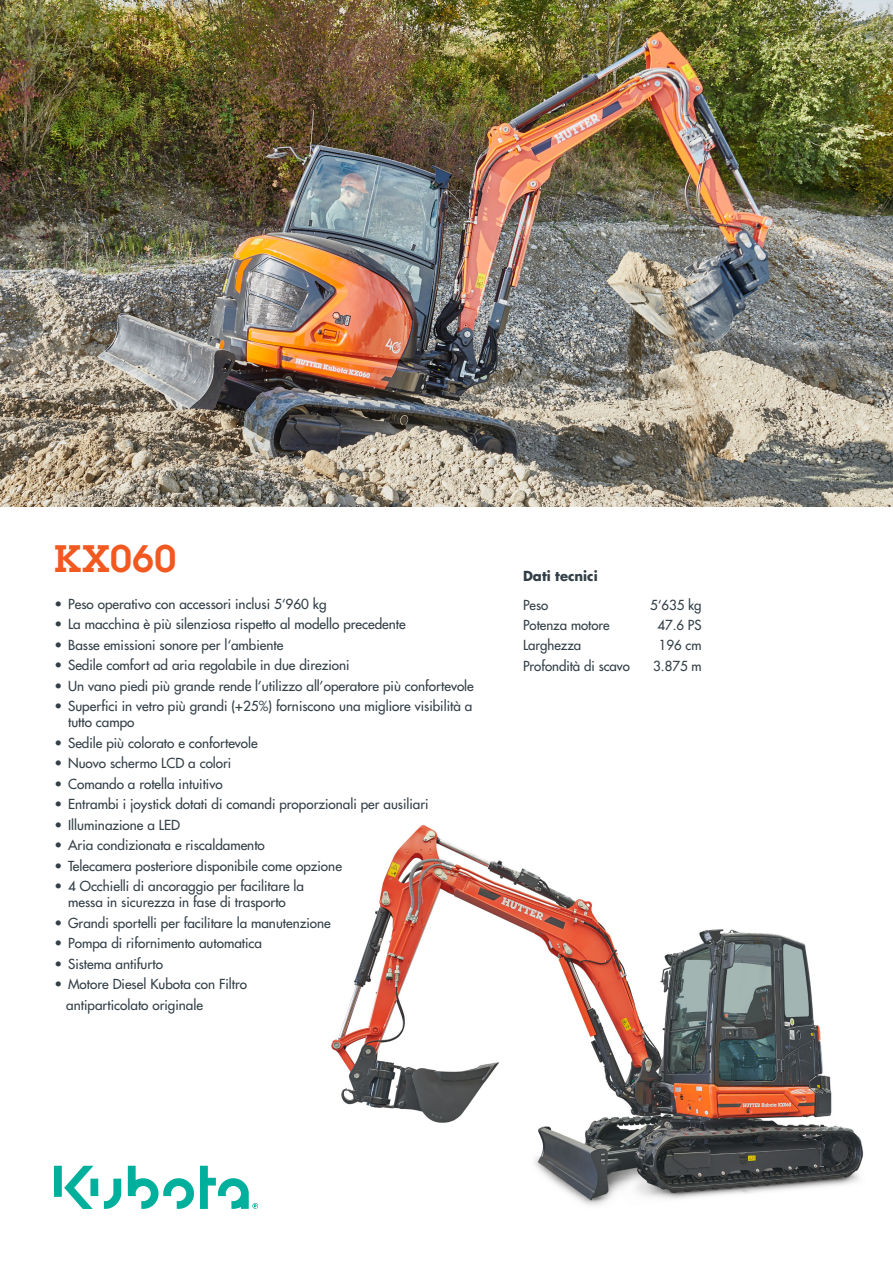
<style>
.page{position:relative;width:893px;height:1263px;background:#fff}
.page>*{position:absolute;margin:0;border:0;box-sizing:border-box;transform-origin:0 0}
.t1{font:600 37.5px "Lubalin Graph Std";letter-spacing:.01em;color:#f15921}
.t2{font:13.5px/16.2px "Futura";color:#333f47}
.t3{font:700 13.5px "Futura";color:#333f47}
</style>
<div class="page">
<img style="left:331px;top:824px;width:533px;height:382px">
<img style="left:1px;top:0;width:892px;height:506px">
<svg style="left:54px;top:1166px;width:204px;height:43px"></svg>
<h1 class="t1" style="left:55px;top:533px;width:123px">KX060</h1>
<p class="t2" style="left:55px;top:596px;width:274px">• Peso operativo con accessori inclusi 5‘960 kg</p>
<p class="t2" style="left:55px;top:616px;width:353px">• La macchina è più silenziosa rispetto al modello precedente</p>
<p class="t2" style="left:55px;top:637px;width:230px">• Basse emissioni sonore per l‘ambiente</p>
<p class="t2" style="left:55px;top:657px;width:296px">• Sedile comfort ad aria regolabile in due direzioni</p>
<p class="t2" style="left:55px;top:678px;width:421px">• Un vano piedi più grande rende l’utilizzo all’operatore più confortevole</p>
<p class="t2" style="left:68px;top:698px;width:406px;text-indent:-14px">• Superfici in vetro più grandi (+25%) forniscono una migliore visibilità a tutto campo</p>
<p class="t2" style="left:55px;top:735px;width:205px">• Sedile più colorato e confortevole</p>
<p class="t2" style="left:55px;top:755px;width:178px">• Nuovo schermo LCD a colori</p>
<p class="t2" style="left:55px;top:776px;width:170px">• Comando a rotella intuitivo</p>
<p class="t2" style="left:55px;top:796px;width:375px">• Entrambi i joystick dotati di comandi proporzionali per ausiliari</p>
<p class="t2" style="left:55px;top:817px;width:127px">• Illuminazione a LED</p>
<p class="t2" style="left:55px;top:837px;width:212px">• Aria condizionata e riscaldamento</p>
<p class="t2" style="left:55px;top:858px;width:289px">• Telecamera posteriore disponibile come opzione</p>
<p class="t2" style="left:55px;top:878px;width:251px;text-align:center">• 4 Occhielli di ancoraggio per facilitare la messa in sicurezza in fase di trasporto</p>
<p class="t2" style="left:55px;top:915px;width:278px">• Grandi sportelli per facilitare la manutenzione</p>
<p class="t2" style="left:55px;top:935px;width:209px">• Pompa di rifornimento automatica</p>
<p class="t2" style="left:55px;top:956px;width:110px">• Sistema antifurto</p>
<p class="t2" style="left:66px;top:974px;width:182px;line-height:20.4px;text-indent:-12px">• Motore Diesel Kubota con Filtro antiparticolato originale</p>
<p class="t3" style="left:523px;top:566px;width:76px">Dati tecnici</p>
<p class="t2" style="left:523px;top:596px;width:27px">Peso</p>
<p class="t2" style="left:650px;top:596px;width:53px">5‘635 kg</p>
<p class="t2" style="left:523px;top:617px;width:88px">Potenza motore</p>
<p class="t2" style="left:657px;top:617px;width:46px">47.6 PS</p>
<p class="t2" style="left:523px;top:637px;width:60px">Larghezza</p>
<p class="t2" style="left:659px;top:637px;width:44px">196 cm</p>
<p class="t2" style="left:523px;top:658px;width:108px">Profondità di scavo</p>
<p class="t2" style="left:653px;top:658px;width:50px">3.875 m</p>
</div>
